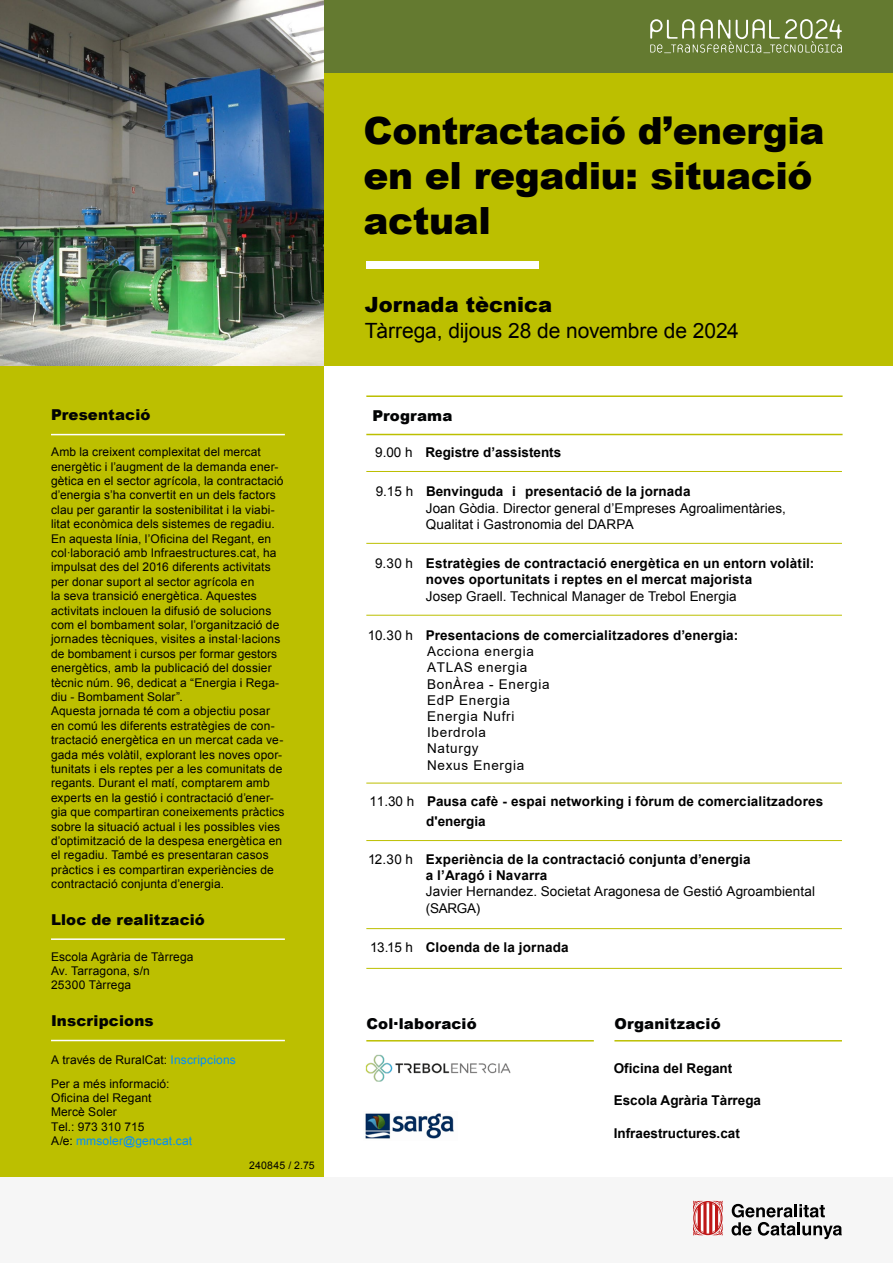
<style>
.page{position:relative;width:893px;height:1263px;background:#fff}
.page>*{position:absolute;margin:0;border:0;box-sizing:border-box;transform-origin:0 0}
.t1{font:900 37.5px/45px "Arial";letter-spacing:-.01em;color:#000}
.t2{font:21px "Arial";letter-spacing:-.005em;color:#000}
.t3{font:900 21px "Arial";letter-spacing:.005em;color:#000}
.t4{font:900 15px "Arial";letter-spacing:.01em;color:#020304}
.t5{font:700 13.5px/16.2px "Arial";letter-spacing:.01em;color:#000}
.t6{font:13.5px/16.2px "Arial";letter-spacing:.01em;color:#000}
.t7{font:13.5px/16.2px "Arial";letter-spacing:.055em;color:#000}
.t8{font:12px/14.4px "Arial";letter-spacing:.01em;color:#000}
.t9{font:10.5px "Arial";letter-spacing:.025em;color:#000}
.s1{color:#008dff}
.s2{font-weight:400}
.s3{font-weight:700}
</style>
<div class="page">
<div style="left:0;top:366px;width:323px;height:811px;background:#bcbf00"></div>
<div style="left:323px;top:0;width:570px;height:366px;background:#bcbf00"></div>
<div style="left:323px;top:0;width:570px;height:72px;background:#647a30"></div>
<svg style="left:650px;top:19px;width:192px;height:34px"></svg>
<div style="left:0;top:1177px;width:892px;height:86px;background:#f6f6f6"></div>
<svg style="left:693px;top:1200px;width:30px;height:35px"></svg>
<svg style="left:731px;top:1204px;width:111px;height:35px"></svg>
<div style="left:366px;top:261px;width:173px;height:7px;background:#fff"></div>
<img style="left:0;top:0;width:323px;height:366px">
<hr style="left:366px;top:395px;width:477px;height:2px;background:#bcbf00">
<hr style="left:366px;top:434px;width:477px;height:1px;background:#bcbf00">
<hr style="left:366px;top:471px;width:476px;height:1px;background:#bcbf00">
<hr style="left:366px;top:543px;width:476px;height:1px;background:#bcbf00">
<hr style="left:366px;top:615px;width:476px;height:1px;background:#bcbf00">
<hr style="left:366px;top:783px;width:476px;height:1px;background:#bcbf00">
<hr style="left:366px;top:840px;width:476px;height:1px;background:#bcbf00">
<hr style="left:366px;top:928px;width:476px;height:1px;background:#bcbf00">
<hr style="left:366px;top:968px;width:476px;height:1px;background:#bcbf00">
<hr style="left:366px;top:1040px;width:228px;height:1px;background:#bcbf00">
<hr style="left:614px;top:1040px;width:228px;height:1px;background:#bcbf00">
<hr style="left:51px;top:434px;width:234px;height:1px;background:#fff">
<hr style="left:51px;top:938px;width:234px;height:2px;background:#fff">
<hr style="left:51px;top:1040px;width:234px;height:1px;background:#fff">
<img style="left:365px;top:1113px;width:89px;height:26px">
<img style="left:365px;top:1054px;width:146px;height:28px">
<p class="t4" style="left:51px;top:404px;width:101px">Presentació</p>
<p class="t8" style="left:51px;top:445px;width:235px">Amb la creixent complexitat del mercat energètic i l’augment de la demanda ener&shy;gètica en el sector agrícola, la contractació d’energia s’ha convertit en un dels factors clau per garantir la sostenibilitat i la viabi&shy;litat econòmica dels sistemes de regadiu.<br>En aquesta línia, l’Oficina del Regant, en col·laboració amb Infraestructures.cat, ha impulsat des del 2016 diferents activitats per donar suport al sector agrícola en<br>la seva transició energètica. Aquestes activitats inclouen la difusió de solucions com el bombament solar, l’organització de jornades tècniques, visites a instal·lacions de bombament i cursos per formar gestors energètics, amb la publicació del dossier tècnic núm. 96, dedicat a “Energia i Rega&shy;diu - Bombament Solar”.<br>Aquesta jornada té com a objectiu posar en comú les diferents estratègies de con&shy;tractació energètica en un mercat cada ve&shy;gada més volàtil, explorant les noves opor&shy;tunitats i els reptes per a les comunitats de regants. Durant el matí, comptarem amb experts en la gestió i contractació d’ener&shy;gia que compartiran coneixements pràctics sobre la situació actual i les possibles vies d’optimització de la despesa energètica en el regadiu. També es presentaran casos pràctics i es compartiran experiències de contractació conjunta d’energia.</p>
<p class="t4" style="left:51px;top:909px;width:155px">Lloc de realització</p>
<p class="t8" style="left:51px;top:949px;width:144px">Escola Agrària de Tàrrega<br>Av. Tarragona, s/n<br>25300 Tàrrega</p>
<p class="t4" style="left:51px;top:1010px;width:104px">Inscripcions</p>
<p class="t8" style="left:51px;top:1048px;width:186px;line-height:23.4px">A través de RuralCat: <span class="s1">Inscripcions<br></span>Per a més informació:</p>
<p class="t8" style="left:51px;top:1091px;width:143px">Oficina del Regant<br>Mercè Soler<br>Tel.: 973 310 715<br>A/e: <span class="s1">mmsoler@gencat.cat</span></p>
<p class="t9" style="left:249px;top:1158px;width:67px">240845 / 2.75</p>
<h1 class="t1" style="left:364px;top:107px;width:462px">Contractació d’energia en el regadiu: situació actual</h1>
<h2 class="t3" style="left:365px;top:289px;width:189px">Jornada tècnica</h2>
<h3 class="t2" style="left:365px;top:316px;width:376px">Tàrrega, dijous 28 de novembre de 2024</h3>
<h4 class="t4" style="left:372px;top:404px;width:82px">Programa</h4>
<p class="t5" style="left:375px;top:444px;width:188px"><span class="s2">9.00 h</span> Registre d’assistents</p>
<p class="t5" style="left:376px;top:484px;width:316px"><span class="s2">9.15 h</span> Benvinguda i presentació de la jornada</p>
<p class="t6" style="left:426px;top:500px;width:362px">Joan Gòdia. Director general d’Empreses Agroalimentàries,<br>Qualitat i Gastronomia del DARPA</p>
<p class="t5" style="left:426px;top:556px;width:390px;text-indent:-51px"><span class="s2">9.30 h</span> Estratègies de contractació energètica en un entorn volàtil: noves oportunitats i reptes en el mercat majorista</p>
<p class="t6" style="left:426px;top:588px;width:312px">Josep Graell. Technical Manager de Trebol Energia</p>
<p class="t5" style="left:368px;top:628px;width:372px"><span class="s2">10.30 h</span> Presentacions de comercialitzadores d’energia:</p>
<p class="t7" style="left:427px;top:643px;width:124px">Acciona energia<br>ATLAS energia<br>BonÀrea - Energia<br>EdP Energia<br>Energia Nufri<br>Iberdrola<br>Naturgy<br>Nexus Energia</p>
<p class="t5" style="left:369px;top:794px;width:456px"><span class="s2">11.30 h</span> Pausa cafè - espai networking i fòrum de comercialitzadores</p>
<p class="t5" style="left:426px;top:813px;width:61px">d'energia</p>
<p class="t5" style="left:368px;top:851px;width:384px"><span class="s2">12.30 h</span> Experiència de la contractació conjunta d’energia</p>
<p class="t6" style="left:426px;top:867px;width:391px"><span class="s3">a l’Aragó i Navarra<br></span>Javier Hernandez. Societat Aragonesa de Gestió Agroambiental (SARGA)</p>
<p class="t5" style="left:370px;top:940px;width:200px"><span class="s2">13.15 h</span> Cloenda de la jornada</p>
<p class="t4" style="left:366px;top:1013px;width:112px">Col·laboració</p>
<p class="t4" style="left:614px;top:1013px;width:108px">Organització</p>
<p class="t5" style="left:614px;top:1061px;width:120px">Oficina del Regant</p>
<p class="t5" style="left:614px;top:1093px;width:149px">Escola Agrària Tàrrega</p>
<p class="t5" style="left:614px;top:1125px;width:128px">Infraestructures.cat</p>
</div>
